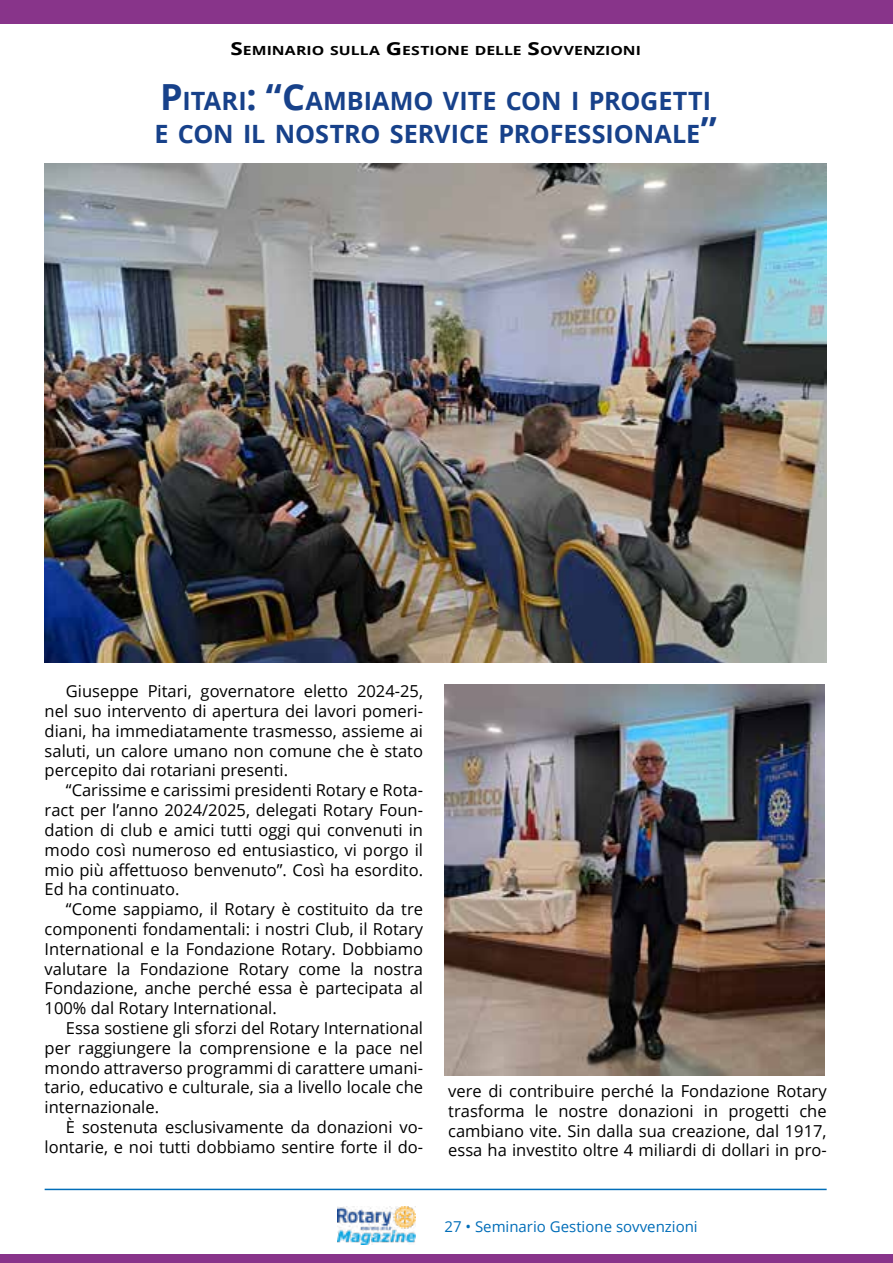
<style>
.page{position:relative;width:893px;height:1263px;background:#fff}
.page>*{position:absolute;margin:0;border:0;box-sizing:border-box;transform-origin:0 0}
.t1{font:700 25.2px/32.7px "Open Sans";letter-spacing:-.005em;color:#17418a}
.t2{font:16.5px/19.8px "Open Sans";color:#000;text-align:justify}
.t3{font:15px "Open Sans";color:#006db8}
.t4{font:700 12.6px "Open Sans";color:#000;scale:1.25 1}
.s1{font-size:18px}
.s2{font-size:36px}
</style>
<div class="page">
<img style="left:337px;top:1206px;width:79px;height:39px">
<hr style="left:45px;top:1189px;width:782px;height:1px;background:#006db8">
<div style="left:0;top:1254px;width:893px;height:9px;background:#88348a"></div>
<div style="left:0;top:0;width:893px;height:23px;background:#88348a"></div>
<img style="left:45px;top:163px;width:782px;height:499px">
<img style="left:444px;top:685px;width:380px;height:391px">
<p class="t4" style="left:230px;top:42px;width:330px"><span class="s1">S</span>EMINARIO SULLA <span class="s1">G</span>ESTIONE DELLE <span class="s1">S</span>OVVENZIONI</p>
<p class="t1" style="left:154px;top:84px;width:564px"><span class="s2">P</span> ITARI<span class="s2">: “C</span>AMBIAMO VITE CON I PROGETTI<br>E CON IL NOSTRO SERVICE PROFESSIONALE<span class="s2">”</span></p>
<p class="t2" style="left:66px;top:681px;width:359px">Giuseppe Pitari, governatore eletto 2024-25,</p>
<p class="t2" style="left:45px;top:701px;width:380px">nel suo intervento di apertura dei lavori pomeri-</p>
<p class="t2" style="left:45px;top:720px;width:380px">diani, ha immediatamente trasmesso, assieme ai</p>
<p class="t2" style="left:45px;top:740px;width:380px">saluti, un calore umano non comune che è stato</p>
<p class="t2" style="left:45px;top:760px;width:245px">percepito dai rotariani presenti.</p>
<p class="t2" style="left:66px;top:780px;width:359px">“Carissime e carissimi presidenti Rotary e Rota-</p>
<p class="t2" style="left:45px;top:800px;width:380px">ract per l’anno 2024/2025, delegati Rotary Foun-</p>
<p class="t2" style="left:45px;top:819px;width:380px">dation di club e amici tutti oggi qui convenuti in</p>
<p class="t2" style="left:45px;top:839px;width:380px">modo così numeroso ed entusiastico, vi porgo il</p>
<p class="t2" style="left:45px;top:859px;width:380px">mio più affettuoso benvenuto”. Così ha esordito.</p>
<p class="t2" style="left:45px;top:879px;width:136px">Ed ha continuato.</p>
<p class="t2" style="left:66px;top:899px;width:359px">“Come sappiamo, il Rotary è costituito da tre</p>
<p class="t2" style="left:45px;top:918px;width:380px">componenti fondamentali: i nostri Club, il Rotary</p>
<p class="t2" style="left:45px;top:938px;width:380px">International e la Fondazione Rotary. Dobbiamo</p>
<p class="t2" style="left:45px;top:958px;width:380px">valutare la Fondazione Rotary come la nostra</p>
<p class="t2" style="left:45px;top:978px;width:380px">Fondazione, anche perché essa è partecipata al</p>
<p class="t2" style="left:45px;top:998px;width:234px">100% dal Rotary International.</p>
<p class="t2" style="left:66px;top:1017px;width:359px">Essa sostiene gli sforzi del Rotary International</p>
<p class="t2" style="left:45px;top:1037px;width:380px">per raggiungere la comprensione e la pace nel</p>
<p class="t2" style="left:45px;top:1057px;width:380px">mondo attraverso programmi di carattere umani-</p>
<p class="t2" style="left:45px;top:1077px;width:380px">tario, educativo e culturale, sia a livello locale che</p>
<p class="t2" style="left:45px;top:1097px;width:116px">internazionale.</p>
<p class="t2" style="left:66px;top:1116px;width:359px">È sostenuta esclusivamente da donazioni vo-</p>
<p class="t2" style="left:45px;top:1136px;width:380px">lontarie, e noi tutti dobbiamo sentire forte il do-</p>
<p class="t2" style="left:448px;top:1080px;width:380px">vere di contribuire perché la Fondazione Rotary trasforma le nostre donazioni in progetti che cambiano vite. Sin dalla sua creazione, dal 1917, essa ha investito oltre 4 miliardi di dollari in pro-</p>
<p class="t3" style="left:444px;top:1216px;width:255px">27 • Seminario Gestione sovvenzioni</p>
</div>
